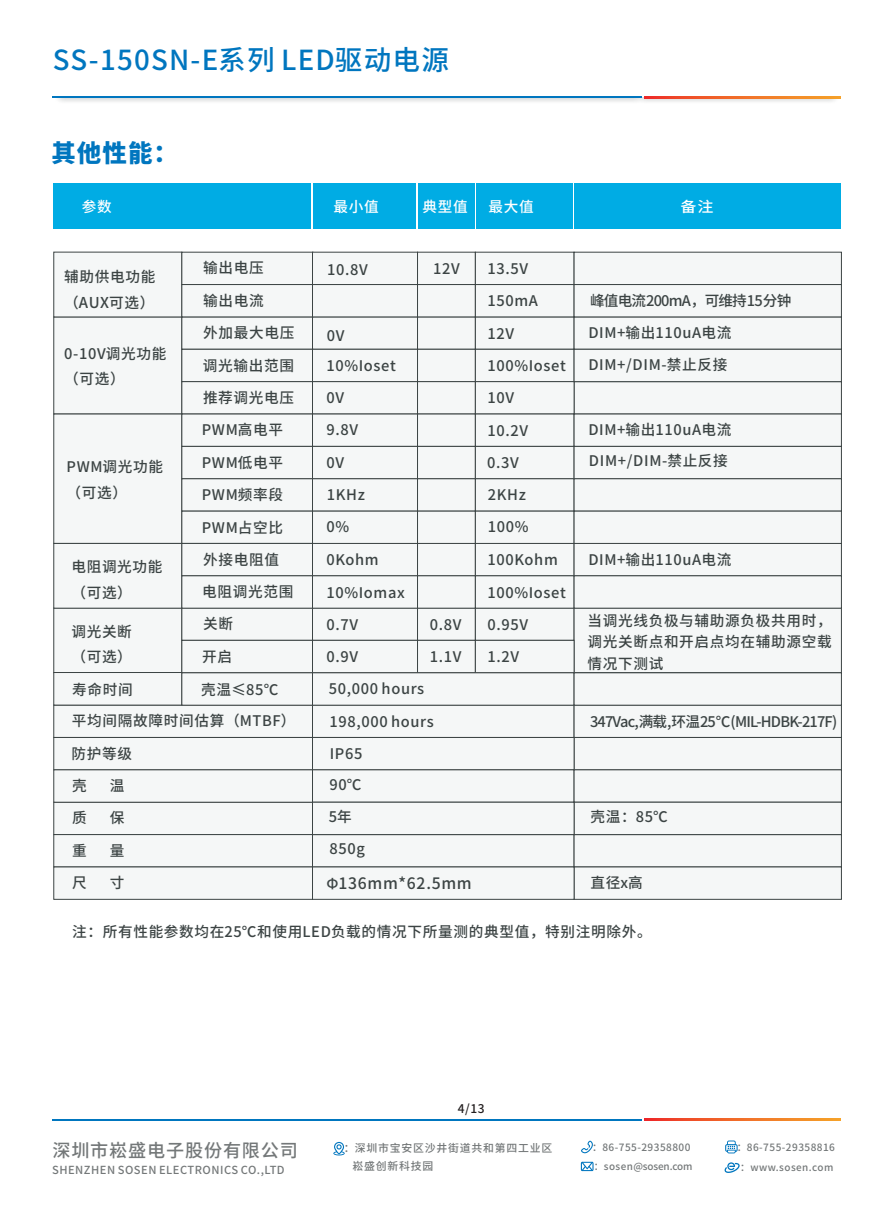
<style>
.page{position:relative;width:893px;height:1212px;background:#fff}
.page>*{position:absolute;margin:0;border:0;box-sizing:border-box;transform-origin:0 0}
.t1{font:27.6px "Source Han Sans CN";letter-spacing:.045em;color:#0076bf}
.t2{font:700 24.45px "Source Han Sans CN";color:#0076bf}
.t3{font:18.15px "Source Han Sans CN";letter-spacing:.045em;color:#747879}
.t4{font:15.75px "Source Han Sans CN";letter-spacing:.045em;color:#3c4444}
.t5{font:14.7px/32.2px "Source Han Sans CN";letter-spacing:.045em;color:#3c4444}
.t6{font:14.7px "Source Han Sans CN";letter-spacing:-.055em;color:#3c4444}
.t7{font:14.7px "Source Han Sans CN";letter-spacing:.045em;color:#fff}
.t8{font:14.7px "Source Han Sans CN";letter-spacing:.045em;color:#fff;scale:1.1 1}
.t9{font:12px "Source Han Sans CN";color:#231f20}
.t10{font:11.1px "Source Han Sans CN";letter-spacing:.045em;color:#747879}
.t11{font:10.95px "Source Han Sans CN";letter-spacing:.07em;color:#747879}
.t12{font:10.05px "Source Han Sans CN";letter-spacing:.045em;color:#747879}
.t13{font:9.9px "Source Han Sans CN";letter-spacing:-.01em;color:#747879}
.t14{font:9.9px "Source Han Sans CN";letter-spacing:.045em;color:#747879}
.s1{font-size:15px}
.s2{font-size:14.7px}
</style>
<div class="page">
<div style="left:54px;top:184px;width:257px;height:45px;background:#00ace4"></div>
<div style="left:313px;top:184px;width:103px;height:45px;background:#00ace4"></div>
<div style="left:418px;top:184px;width:56px;height:45px;background:#00ace4"></div>
<div style="left:476px;top:184px;width:97px;height:45px;background:#00ace4"></div>
<div style="left:574px;top:184px;width:267px;height:45px;background:#00ace4"></div>
<img style="left:58px;top:98px;width:782px;height:4px">
<hr style="left:53px;top:97px;width:589px;height:1px;background:#0076bf">
<svg style="left:644px;top:97px;width:196px;height:1px"></svg>
<svg style="left:333px;top:1142px;width:12px;height:13px"></svg>
<svg style="left:581px;top:1140px;width:12px;height:13px"></svg>
<svg style="left:725px;top:1140px;width:13px;height:13px"></svg>
<svg style="left:724px;top:1162px;width:16px;height:11px"></svg>
<svg style="left:581px;top:1162px;width:12px;height:9px"></svg>
<hr style="left:53px;top:1119px;width:589px;height:1px;background:#0076bf">
<svg style="left:644px;top:1119px;width:196px;height:1px"></svg>
<svg style="left:53px;top:251px;width:789px;height:649px"></svg>
<h1 class="t1" style="left:53px;top:46px;width:398px">SS-150SN-E系列 LED驱动电源</h1>
<h2 class="t2" style="left:51px;top:140px;width:128px">其他性能：</h2>
<p class="t7" style="left:82px;top:199px;width:31px">参数</p>
<p class="t7" style="left:333px;top:199px;width:47px">最小值</p>
<p class="t7" style="left:423px;top:199px;width:47px">典型值</p>
<p class="t7" style="left:488px;top:199px;width:47px">最大值</p>
<p class="t8" style="left:681px;top:199px;width:31px">备注</p>
<p class="t5" style="left:64px;top:264px;width:93px;line-height:26px">辅助供电功能（<span class="s1">AUX</span>可选）</p>
<p class="t5" style="left:64px;top:340px;width:104px;line-height:25.5px">0-10V调光功能（可选）</p>
<p class="t5" style="left:67px;top:454px;width:98px;line-height:25.5px">PWM调光功能（可选）</p>
<p class="t5" style="left:71px;top:554px;width:93px;line-height:25.5px">电阻调光功能（可选）</p>
<p class="t5" style="left:71px;top:619px;width:62px;line-height:25.5px">调光关断（可选）</p>
<p class="t5" style="left:203px;top:252px;width:62px">输出电压</p>
<p class="t5" style="left:203px;top:284px;width:62px">输出电流</p>
<p class="t5" style="left:203px;top:316px;width:93px;text-align:justify">外加最大电压调光输出范围推荐调光电压</p>
<p class="t5" style="left:202px;top:414px;width:83px">PWM高电平<br>PWM低电平</p>
<p class="t5" style="left:202px;top:478px;width:83px">PWM频率段</p>
<p class="t5" style="left:202px;top:511px;width:83px">PWM占空比</p>
<p class="t5" style="left:202px;top:543px;width:93px">外接电阻值电阻调光范围</p>
<p class="t5" style="left:202px;top:608px;width:32px">关断开启</p>
<p class="t5" style="left:327px;top:253px;width:42px">10.8V</p>
<p class="t5" style="left:487px;top:253px;width:52px;line-height:31.8px">13.5V<br>150mA</p>
<p class="t5" style="left:433px;top:253px;width:28px">12V</p>
<p class="t5" style="left:326px;top:321px;width:71px;line-height:29.7px">0V<br>10%Ioset</p>
<p class="t5" style="left:326px;top:382px;width:19px">0V</p>
<p class="t5" style="left:326px;top:414px;width:40px">9.8V<br>0V<br>1KHz</p>
<p class="t5" style="left:326px;top:511px;width:24px">0%</p>
<p class="t5" style="left:326px;top:543px;width:54px">0Kohm</p>
<p class="t5" style="left:326px;top:576px;width:80px">10%Iomax</p>
<p class="t5" style="left:326px;top:608px;width:33px">0.7V</p>
<p class="t5" style="left:326px;top:640px;width:33px">0.9V</p>
<p class="t5" style="left:430px;top:608px;width:33px">0.8V</p>
<p class="t5" style="left:430px;top:640px;width:33px">1.1V</p>
<p class="t5" style="left:487px;top:317px;width:80px">12V<br>100%Ioset</p>
<p class="t5" style="left:487px;top:382px;width:28px">10V</p>
<p class="t5" style="left:487px;top:414px;width:43px">10.2V<br>0.3V<br>2KHz<br>100%</p>
<p class="t5" style="left:487px;top:543px;width:72px">100Kohm</p>
<p class="t5" style="left:487px;top:576px;width:80px">100%Ioset</p>
<p class="t5" style="left:487px;top:608px;width:42px">0.95V</p>
<p class="t5" style="left:487px;top:640px;width:33px">1.2V</p>
<p class="t5" style="left:72px;top:673px;width:62px">寿命时间</p>
<p class="t5" style="left:201px;top:673px;width:79px">壳温≤85℃</p>
<p class="t5" style="left:329px;top:672px;width:97px">50,000 hours</p>
<p class="t6" style="left:590px;top:293px;width:203px">峰值电流200mA，可维持15分钟</p>
<p class="t5" style="left:588px;top:316px;width:145px">DIM+输出110uA电流</p>
<p class="t5" style="left:588px;top:349px;width:140px">DIM+/DIM-禁止反接</p>
<p class="t5" style="left:588px;top:413px;width:145px">DIM+输出110uA电流</p>
<p class="t5" style="left:589px;top:444px;width:140px">DIM+/DIM-禁止反接</p>
<p class="t5" style="left:588px;top:543px;width:145px">DIM+输出110uA电流</p>
<p class="t5" style="left:587px;top:610px;width:246px;line-height:21.1px;text-align:justify">当调光线负极与辅助源负极共用时，调光关断点和开启点均在辅助源空载情况下测试</p>
<p class="t5" style="left:72px;top:704px;width:225px">平均间隔故障时间估算（MTBF）</p>
<p class="t5" style="left:71px;top:737px;width:62px">防护等级</p>
<p class="t5" style="left:72px;top:769px;width:16px">壳</p>
<p class="t5" style="left:110px;top:769px;width:16px">温</p>
<p class="t5" style="left:72px;top:802px;width:16px">质</p>
<p class="t5" style="left:110px;top:802px;width:16px">保</p>
<p class="t5" style="left:72px;top:834px;width:16px">重</p>
<p class="t5" style="left:110px;top:834px;width:16px">量</p>
<p class="t5" style="left:72px;top:866px;width:16px">尺</p>
<p class="t5" style="left:110px;top:866px;width:16px">寸</p>
<p class="t6" style="left:590px;top:714px;width:249px">347Vac,满载,环温25℃(MIL-HDBK-217F)</p>
<p class="t5" style="left:329px;top:705px;width:106px">198,000 hours</p>
<p class="t5" style="left:329px;top:738px;width:35px;line-height:31.2px;text-align:justify">IP65<br>90℃ 5年</p>
<p class="t5" style="left:329px;top:833px;width:37px">850g</p>
<p class="t4" style="left:326px;top:875px;width:147px"><span class="s2">Φ</span>136mm*62.5mm</p>
<p class="t5" style="left:591px;top:800px;width:79px">壳温：85℃</p>
<p class="t5" style="left:590px;top:867px;width:54px">直径x高</p>
<p class="t5" style="left:72px;top:915px;width:581px">注：所有性能参数均在25℃和使用LED负载的情况下所量测的典型值，特别注明除外。</p>
<p class="t3" style="left:52px;top:1141px;width:247px">深圳市崧盛电子股份有限公司</p>
<p class="t10" style="left:52px;top:1164px;width:234px">SHENZHEN SOSEN ELECTRONICS CO.,LTD</p>
<p class="t9" style="left:458px;top:1103px;width:28px">4/13</p>
<p class="t11" style="left:344px;top:1143px;width:210px">：深圳市宝安区沙井街道共和第四工业区</p>
<p class="t12" style="left:592px;top:1142px;width:100px">：86-755-29358800</p>
<p class="t11" style="left:353px;top:1161px;width:82px">崧盛创新科技园</p>
<p class="t12" style="left:737px;top:1142px;width:100px">：86-755-29358816</p>
<p class="t13" style="left:594px;top:1161px;width:100px">：sosen@sosen.com</p>
<p class="t14" style="left:740px;top:1162px;width:95px">：www.sosen.com</p>
</div>
